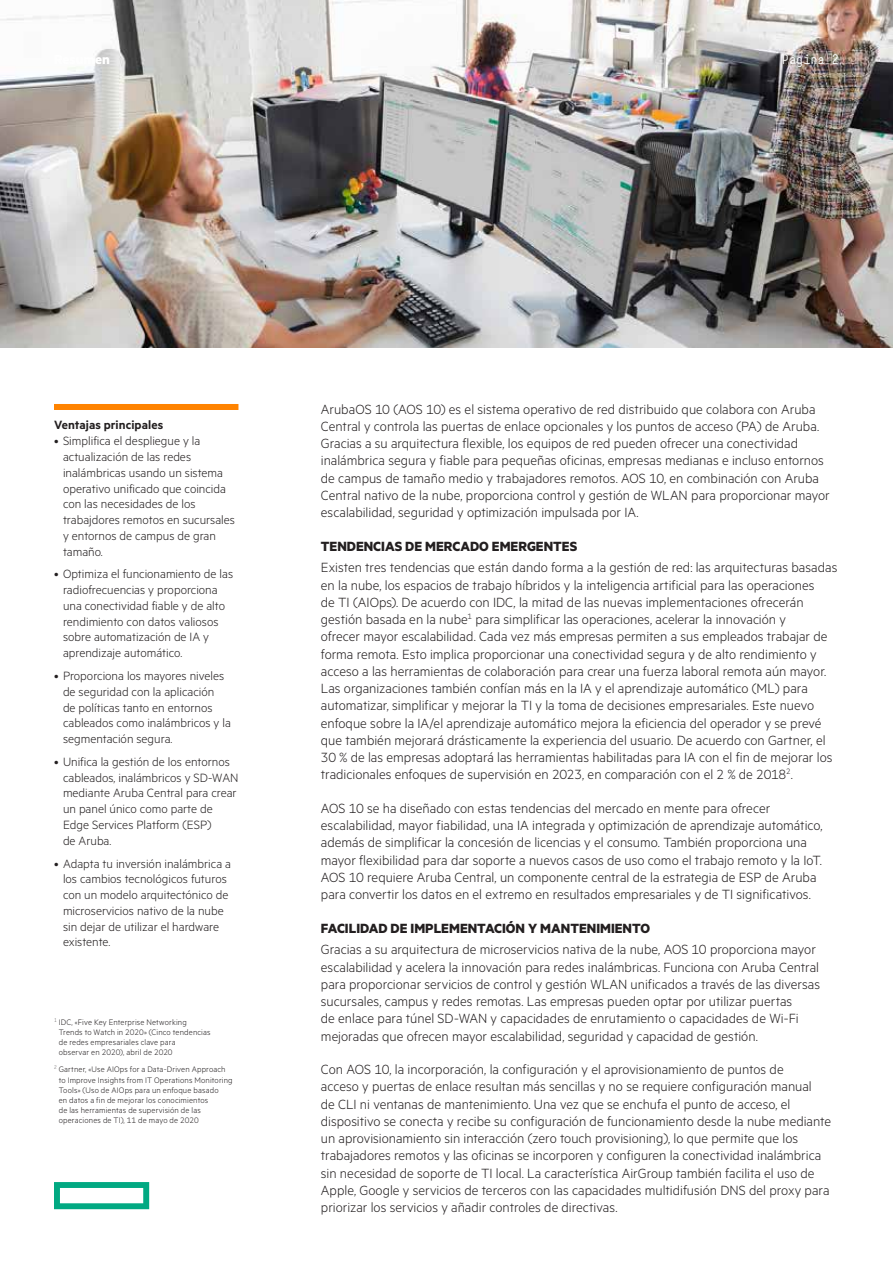
<style>
.page{position:relative;width:893px;height:1263px;background:#fff}
.page>*{position:absolute;margin:0;border:0;box-sizing:border-box;transform-origin:0 0}
.Body_text_MetricHPE{font:300 15px/17.2px "Metric HPE";color:#231f20}
.Body_header_MetricHP{font:700 15px "Metric HPE";color:#231f20}
.t1{font:300 13.5px/15.8px "Metric HPE";color:#231f20}
.Sidebar_header_Metri{font:600 13.5px "Metric HPE";letter-spacing:.005em;color:#231f20}
.Page_number_HPE_Simp{font:13.5px "HPE Simple";color:#fff}
.Footnote_MetricHPE_R{font:300 9px/10.2px "Metric HPE";letter-spacing:.015em;color:#231f20}
</style>
<div class="page">
<img style="left:0;top:0;width:893px;height:347px">
<svg style="left:54px;top:1182px;width:95px;height:27px"></svg>
<div style="left:54px;top:404px;width:184px;height:6px;background:#ff8300"></div>
<p class="Page_number_HPE_Simp" style="left:782px;top:52px;width:59px">Página 2</p>
<p class="Sidebar_header_Metri" style="left:54px;top:417px;width:111px">Ventajas principales</p>
<p class="t1" style="left:63px;top:433px;width:174px;text-indent:-9px">• Simplifica el despliegue y la actualización de las redes inalámbricas usando un sistema operativo unificado que coincida con las necesidades de los trabajdores remotos en sucursales y entornos de campus de gran tamaño.</p>
<p class="t1" style="left:63px;top:566px;width:172px;text-indent:-9px">• Optimiza el funcionamiento de las radiofrecuencias y proporciona una conectividad fiable y de alto rendimiento con datos valiosos sobre automatización de IA y aprendizaje automático.</p>
<p class="t1" style="left:63px;top:667px;width:169px;text-indent:-9px">• Proporciona los mayores niveles de seguridad con la aplicación<br>de políticas tanto en entornos cableados como inalámbricos y la segmentación segura.</p>
<p class="t1" style="left:63px;top:753px;width:177px;text-indent:-9px">• Unifica la gestión de los entornos cableados, inalámbricos y SD-WAN mediante Aruba Central para crear un panel único como parte de<br>Edge Services Platform (ESP)<br>de Aruba.</p>
<p class="t1" style="left:63px;top:855px;width:170px;text-indent:-9px">• Adapta tu inversión inalámbrica a los cambios tecnológicos futuros con un modelo arquitectónico de microservicios nativo de la nube sin dejar de utilizar el hardware existente.</p>
<p class="Footnote_MetricHPE_R" style="left:59px;top:1016px;width:153px;text-indent:-5px"><sup>1</sup> IDC, «Five Key Enterprise Networking Trends to Watch in 2020» (Cinco tendencias de redes empresariales clave para<br>observar en 2020), abril de 2020</p>
<p class="Footnote_MetricHPE_R" style="left:59px;top:1064px;width:175px;text-indent:-5px"><sup>2</sup> Gartner, «Use AIOps for a Data-Driven Approach to Improve Insights from IT Operations Monitoring Tools» (Uso de AIOps para un enfoque basado<br>en datos a fin de mejorar los conocimientos<br>de las herramientas de supervisión de las operaciones de TI), 11 de mayo de 2020</p>
<p class="Body_text_MetricHPE" style="left:321px;top:400px;width:510px">ArubaOS 10 (AOS 10) es el sistema operativo de red distribuido que colabora con Aruba Central y controla las puertas de enlace opcionales y los puntos de acceso (PA) de Aruba.<br>Gracias a su arquitectura flexible, los equipos de red pueden ofrecer una conectividad inalámbrica segura y fiable para pequeñas oficinas, empresas medianas e incluso entornos de campus de tamaño medio y trabajadores remotos. AOS 10, en combinación con Aruba Central nativo de la nube, proporciona control y gestión de WLAN para proporcionar mayor escalabilidad, seguridad y optimización impulsada por IA.</p>
<p class="Body_header_MetricHP" style="left:321px;top:537px;width:258px">TENDENCIAS DE MERCADO EMERGENTES</p>
<p class="Body_text_MetricHPE" style="left:321px;top:558px;width:518px">Existen tres tendencias que están dando forma a la gestión de red: las arquitecturas basadas en la nube, los espacios de trabajo híbridos y la inteligencia artificial para las operaciones<br>de TI (AIOps). De acuerdo con IDC, la mitad de las nuevas implementaciones ofrecerán gestión basada en la nube<sup>1</sup> para simplificar las operaciones, acelerar la innovación y<br>ofrecer mayor escalabilidad. Cada vez más empresas permiten a sus empleados trabajar de forma remota. Esto implica proporcionar una conectividad segura y de alto rendimiento y acceso a las herramientas de colaboración para crear una fuerza laboral remota aún mayor.<br>Las organizaciones también confían más en la IA y el aprendizaje automático (ML) para automatizar, simplificar y mejorar la TI y la toma de decisiones empresariales. Este nuevo enfoque sobre la IA/el aprendizaje automático mejora la eficiencia del operador y se prevé que también mejorará drásticamente la experiencia del usuario. De acuerdo con Gartner, el 30 % de las empresas adoptará las herramientas habilitadas para IA con el fin de mejorar los tradicionales enfoques de supervisión en 2023, en comparación con el 2 % de 2018<sup>2</sup>.</p>
<p class="Body_text_MetricHPE" style="left:321px;top:799px;width:503px">AOS 10 se ha diseñado con estas tendencias del mercado en mente para ofrecer escalabilidad, mayor fiabilidad, una IA integrada y optimización de aprendizaje automático, además de simplificar la concesión de licencias y el consumo. También proporciona una mayor flexibilidad para dar soporte a nuevos casos de uso como el trabajo remoto y la IoT.<br>AOS 10 requiere Aruba Central, un componente central de la estrategia de ESP de Aruba para convertir los datos en el extremo en resultados empresariales y de TI significativos.</p>
<p class="Body_header_MetricHP" style="left:321px;top:919px;width:331px">FACILIDAD DE IMPLEMENTACIÓN Y MANTENIMIENTO</p>
<p class="Body_text_MetricHPE" style="left:321px;top:940px;width:501px">Gracias a su arquitectura de microservicios nativa de la nube, AOS 10 proporciona mayor escalabilidad y acelera la innovación para redes inalámbricas. Funciona con Aruba Central para proporcionar servicios de control y gestión WLAN unificados a través de las diversas sucursales, campus y redes remotas. Las empresas pueden optar por utilizar puertas<br>de enlace para túnel SD-WAN y capacidades de enrutamiento o capacidades de Wi-Fi mejoradas que ofrecen mayor escalabilidad, seguridad y capacidad de gestión.</p>
<p class="Body_text_MetricHPE" style="left:321px;top:1060px;width:512px">Con AOS 10, la incorporación, la configuración y el aprovisionamiento de puntos de<br>acceso y puertas de enlace resultan más sencillas y no se requiere configuración manual<br>de CLI ni ventanas de mantenimiento. Una vez que se enchufa el punto de acceso, el dispositivo se conecta y recibe su configuración de funcionamiento desde la nube mediante un aprovisionamiento sin interacción (zero touch provisioning), lo que permite que los trabajadores remotos y las oficinas se incorporen y configuren la conectividad inalámbrica sin necesidad de soporte de TI local. La característica AirGroup también facilita el uso de Apple, Google y servicios de terceros con las capacidades multidifusión DNS del proxy para priorizar los servicios y añadir controles de directivas.</p>
</div>
